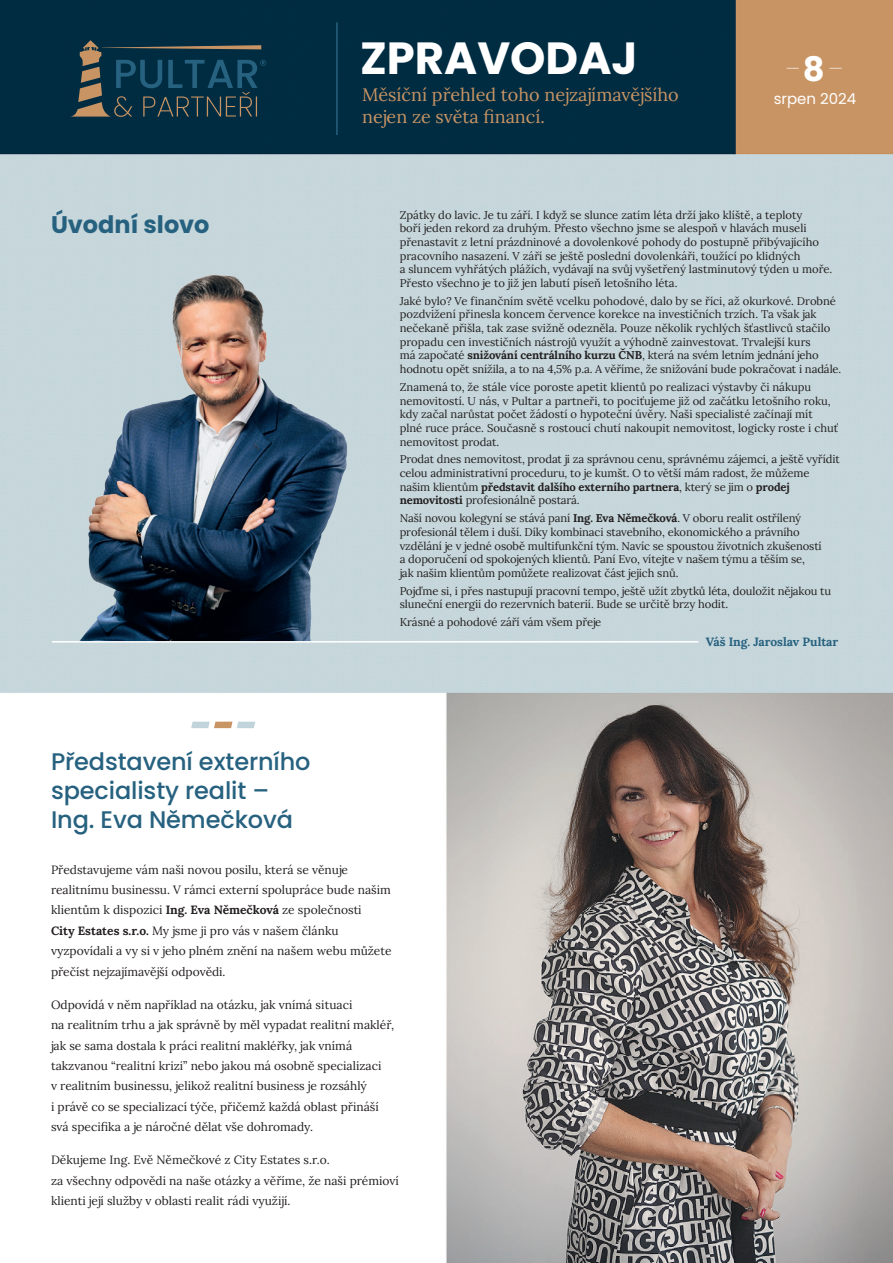
<style>
.page{position:relative;width:893px;height:1263px;background:#fff}
.page>*{position:absolute;margin:0;border:0;box-sizing:border-box;transform-origin:0 0}
.t1{font:700 45px "Poppins";color:#fff}
.t2{font:100 33.75px "Poppins";color:#fff}
.t3{font:500 24px/28.8px "Poppins";letter-spacing:-.005em;color:#26617f}
.t4{font:700 24px "Poppins";color:#26617f}
.t5{font:18px/21.6px "Lora";color:#c89464}
.t6{font:15px "Poppins";color:#fff}
.t7{font:12px/20.4px "Lora";color:#231f20}
.t8{font:700 12px "Lora";color:#26617f}
.t9{font:11.25px/13.6px "Lora";letter-spacing:-.005em;color:#231f20}
.s1{font-weight:700}
</style>
<div class="page">
<img style="left:0;top:0;width:893px;height:1263px">
<hr style="left:336px;top:22px;width:2px;height:113px;background:#26617f">
<svg style="left:191px;top:722px;width:64px;height:6px"></svg>
<svg style="left:70px;top:40px;width:196px;height:77px"></svg>
<img style="left:0;top:251px;width:367px;height:391px">
<hr style="left:52px;top:641px;width:646px;height:1px;background:#fff">
<h1 class="t1" style="left:360px;top:32px;width:279px">ZPRAVODAJ</h1>
<h3 class="t5" style="left:362px;top:83px;width:318px">Měsíční přehled toho nejzajímavějšího nejen ze světa financí.</h3>
<h2 class="t2" style="left:788px;top:50px;width:59px">-<span class="s1">8</span>-</h2>
<h3 class="t6" style="left:774px;top:90px;width:84px">srpen 2024</h3>
<h3 class="t4" style="left:51px;top:211px;width:160px">Úvodní slovo</h3>
<p class="t9" style="left:400px;top:207px;width:434px">Zpátky do lavic. Je tu září. I když se slunce zatím léta drží jako klíště, a teploty<br>boří jeden rekord za druhým. Přesto všechno jsme se alespoň v hlavách museli přenastavit z letní prázdninové a dovolenkové pohody do postupně přibývajícího pracovního nasazení. V září se ještě poslední dovolenkáři, toužící po klidných<br>a sluncem vyhřátých plážích, vydávají na svůj vyšetřený lastminutový týden u moře.<br>Přesto všechno je to již jen labutí píseň letošního léta.</p>
<p class="t9" style="left:400px;top:293px;width:443px">Jaké bylo? Ve finančním světě vcelku pohodové, dalo by se říci, až okurkové. Drobné pozdvižení přinesla koncem července korekce na investičních trzích. Ta však jak nečekaně přišla, tak zase svižně odezněla. Pouze několik rychlých šťastlivců stačilo propadu cen investičních nástrojů využít a výhodně zainvestovat. Trvalejší kurs<br>má započaté <span class="s1">snižování centrálního kurzu ČNB</span>, která na svém letním jednání jeho hodnotu opět snížila, a to na 4,5% p.a. A věříme, že snižování bude pokračovat i nadále.</p>
<p class="t9" style="left:400px;top:379px;width:440px">Znamená to, že stále více poroste apetit klientů po realizaci výstavby či nákupu nemovitostí. U nás, v Pultar a partneři, to pociťujeme již od začátku letošního roku, kdy začal narůstat počet žádostí o hypoteční úvěry. Naši specialisté začínají mít plné ruce práce. Současně s rostoucí chutí nakoupit nemovitost, logicky roste i chuť nemovitost prodat.</p>
<p class="t9" style="left:400px;top:452px;width:442px">Prodat dnes nemovitost, prodat ji za správnou cenu, správnému zájemci, a ještě vyřídit celou administrativní proceduru, to je kumšt. O to větší mám radost, že můžeme našim klientům <span class="s1">představit dalšího externího partnera</span>, který se jim o <span class="s1">prodej nemovitosti</span> profesionálně postará.</p>
<p class="t9" style="left:400px;top:511px;width:424px">Naší novou kolegyní se stává paní <span class="s1">Ing. Eva Němečková</span>. V oboru realit ostřílený profesionál tělem i duší. Díky kombinaci stavebního, ekonomického a právního vzdělání je v jedné osobě multifunkční tým. Navíc se spoustou životních zkušeností a doporučení od spokojených klientů. Paní Evo, vítejte v našem týmu a těším se, jak našim klientům pomůžete realizovat část jejich snů.</p>
<p class="t9" style="left:400px;top:583px;width:433px">Pojďme si, i přes nastupují pracovní tempo, ještě užít zbytků léta, douložit nějakou tu sluneční energii do rezervních baterií. Bude se určitě brzy hodit.</p>
<p class="t9" style="left:400px;top:615px;width:203px">Krásné a pohodové září vám všem přeje</p>
<p class="t8" style="left:706px;top:632px;width:134px">Váš Ing. Jaroslav Pultar</p>
<h3 class="t3" style="left:51px;top:747px;width:261px">Představení externího specialisty realit –<br>Ing. Eva Němečková</h3>
<p class="t7" style="left:51px;top:858px;width:342px">Představujeme vám naši novou posilu, která se věnuje realitnímu businessu. V rámci externí spolupráce bude našim klientům k dispozici <span class="s1">Ing. Eva Němečková</span> ze společnosti<br><span class="s1">City Estates s.r.o.</span> My jsme ji pro vás v našem článku vyzpovídali a vy si v jeho plném znění na našem webu můžete přečíst nejzajímavější odpovědi.</p>
<p class="t7" style="left:51px;top:993px;width:345px">Odpovídá v něm například na otázku, jak vnímá situaci<br>na realitním trhu a jak správně by měl vypadat realitní makléř, jak se sama dostala k práci realitní makléřky, jak vnímá takzvanou “realitní krizi” nebo jakou má osobně specializaci<br>v realitním businessu, jelikož realitní business je rozsáhlý<br>i právě co se specializací týče, přičemž každá oblast přináší svá specifika a je náročné dělat vše dohromady.</p>
<p class="t7" style="left:51px;top:1149px;width:349px">Děkujeme Ing. Evě Němečkové z City Estates s.r.o.<br>za všechny odpovědi na naše otázky a věříme, že naši prémioví klienti její služby v oblasti realit rádi využijí.</p>
</div>
